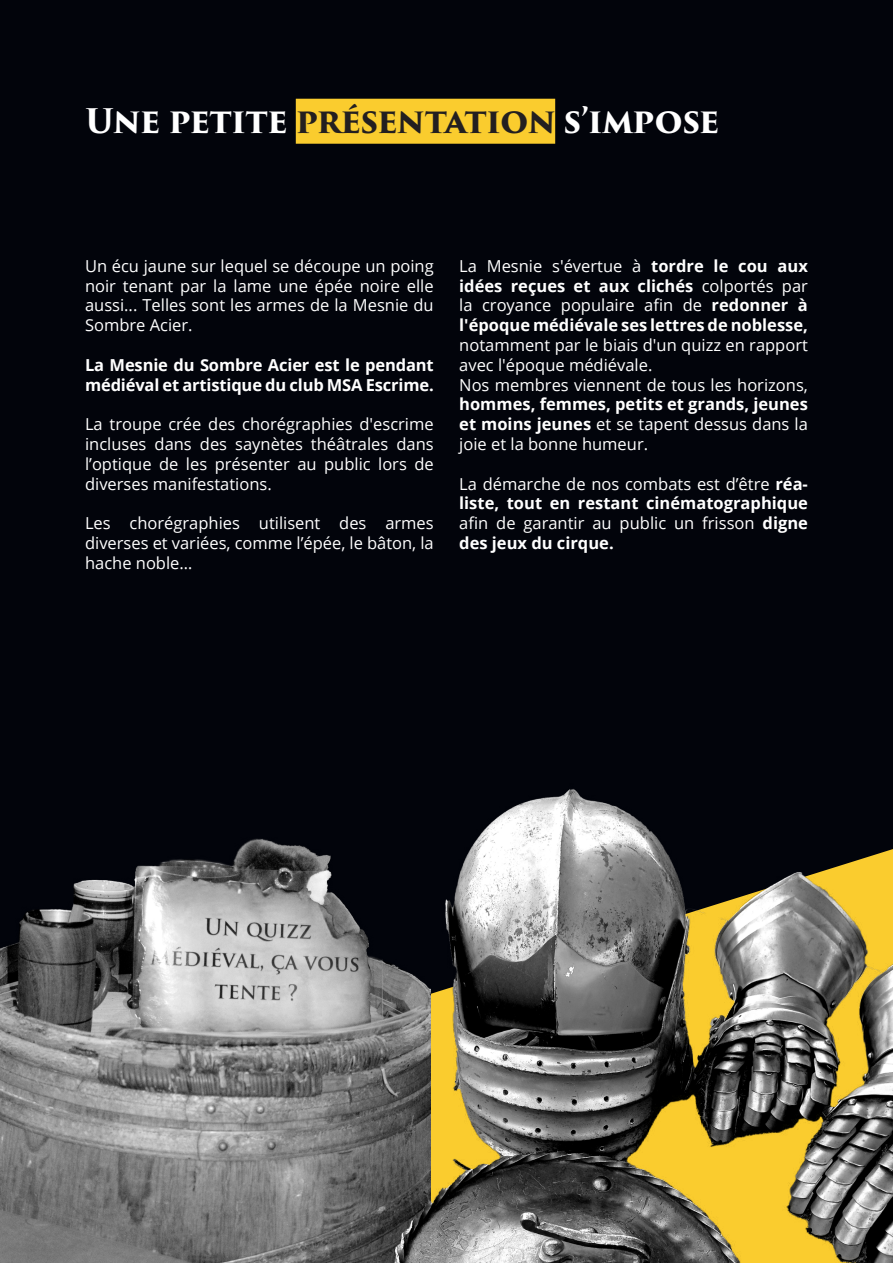
<style>
.page{position:relative;width:893px;height:1263px;background:#02040b}
.page>*{position:absolute;margin:0;border:0;box-sizing:border-box;transform-origin:0 0}
.t1{font:700 33px "Trajan Pro 3";letter-spacing:-.03em;color:#fff}
.t2{font:16.5px/19.8px "Open Sans";color:#fff;text-align:justify}
.t3{font:700 16.5px/19.8px "Open Sans";color:#fff;text-align:justify}
.s1{color:#231f20}
.s2{font-weight:400}
.s3{font-weight:700}
</style>
<div class="page">
<div style="left:296px;top:99px;width:259px;height:45px;background:#facc2e"></div>
<img style="left:0;top:838px;width:374px;height:425px">
<img style="left:374px;top:789px;width:519px;height:474px">
<h1 class="t1" style="left:85px;top:97px;width:636px">Une petite <span class="s1">présentation</span> s’impose</h1>
<p class="t2" style="left:85px;top:255px;width:350px">Un écu jaune sur lequel se découpe un poing noir tenant par la lame une épée noire elle aussi... Telles sont les armes de la Mesnie du Sombre Acier.</p>
<p class="t3" style="left:85px;top:354px;width:350px">La Mesnie du Sombre Acier est le pendant médiéval et artistique du club MSA Escrime.</p>
<p class="t2" style="left:85px;top:414px;width:350px">La troupe crée des chorégraphies d'escrime incluses dans des saynètes théâtrales dans l’optique de les présenter au public lors de diverses manifestations.</p>
<p class="t2" style="left:85px;top:513px;width:350px">Les chorégraphies utilisent des armes diverses et variées, comme l’épée, le bâton, la hache noble…</p>
<p class="t3" style="left:459px;top:255px;width:350px"><span class="s2">La Mesnie s'évertue à</span> tordre le cou aux idées reçues et aux clichés <span class="s2">colportés par la croyance populaire afin de</span> redonner à l'époque médiévale ses lettres de noblesse,</p>
<p class="t2" style="left:459px;top:335px;width:350px;text-align:left">notamment par le biais d'un quizz en rapport avec l'époque médiévale.<br>Nos membres viennent de tous les horizons,</p>
<p class="t3" style="left:459px;top:394px;width:350px">hommes, femmes, petits et grands, jeunes et moins jeunes <span class="s2">et se tapent dessus dans la joie et la bonne humeur.</span></p>
<p class="t2" style="left:459px;top:473px;width:350px">La démarche de nos combats est d’être <span class="s3">réa&shy;liste, tout en restant cinématographique </span>afin de garantir au public un frisson <span class="s3">digne des jeux du cirque.</span></p>
</div>
